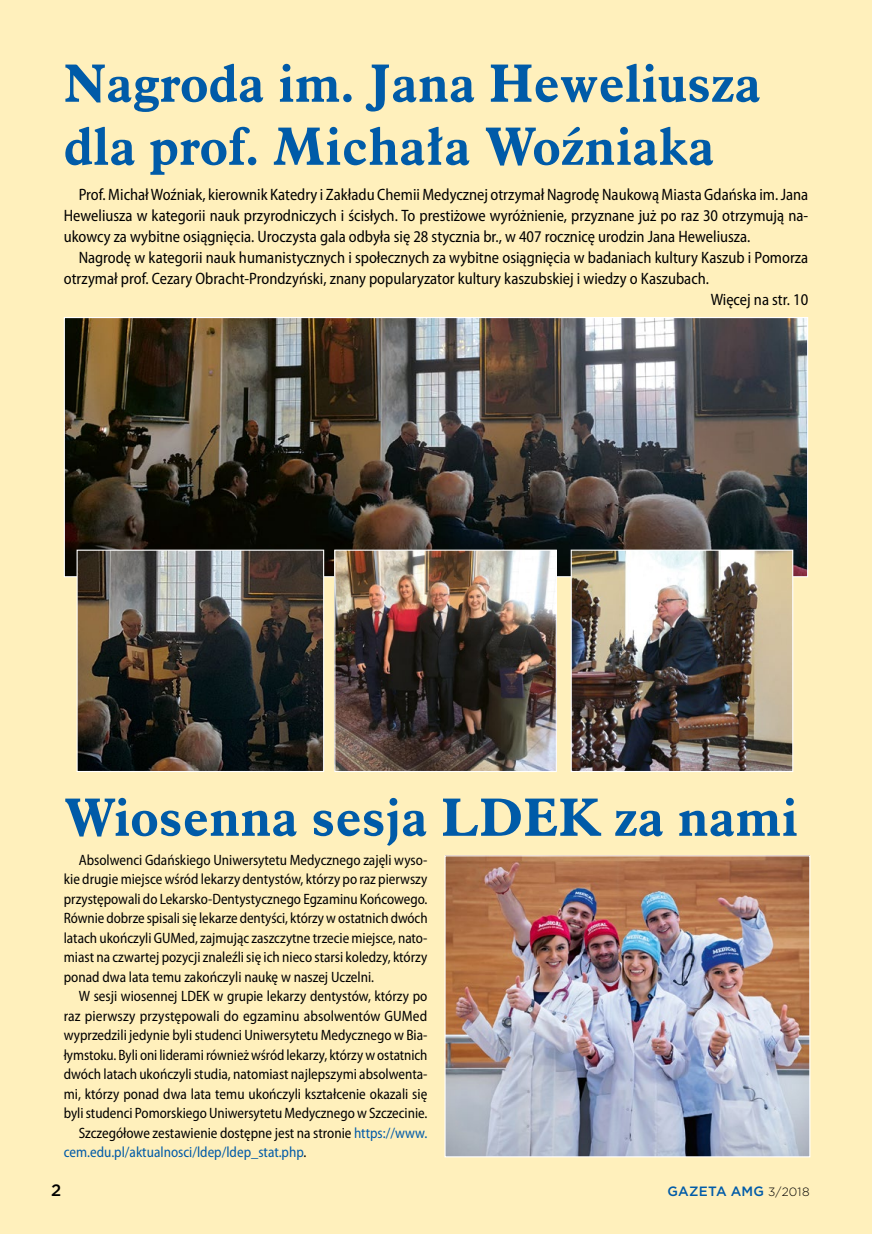
<style>
.page{position:relative;width:872px;height:1234px;background:#fff}
.page>*{position:absolute;margin:0;border:0;box-sizing:border-box;transform-origin:0 0}
.t1{font:700 52.5px/63px "Aldine 721 EU";letter-spacing:.005em;color:#005ba8}
.t2{font:semi-condensed 16.5px/21px "Myriad Pro";color:#000;text-align:justify;scale:.96 1}
.t3{font:500 16.5px "Gotham";color:#000}
.t4{font:semi-condensed 15px/19.5px "Myriad Pro";color:#000;text-align:justify;scale:.96 1}
.t5{font:semi-condensed 15px "Myriad Pro";color:#000;scale:.95 1}
.t6{font:semi-condensed 15px "Myriad Pro";color:#000}
.t7{font:semi-condensed 15px "Myriad Pro";color:#005ba8;scale:.96 1}
.t8{font:500 13.5px "Gotham";letter-spacing:.015em;color:#005ba8}
.s1{color:#005ba8}
.s2{color:#000}
.s3{font-weight:300;font-size:12px;color:#000}
</style>
<div class="page">
<div style="left:0;top:0;width:872px;height:1233px;background:#fff0bc"></div>
<img style="left:446px;top:857px;width:362px;height:298px">
<div style="left:444px;top:855px;width:366px;height:302px;border:1px solid #fff"></div>
<img style="left:66px;top:319px;width:740px;height:256px">
<img style="left:336px;top:551px;width:219px;height:219px">
<div style="left:334px;top:549px;width:223px;height:223px;border:1px solid #fff"></div>
<img style="left:572px;top:551px;width:219px;height:219px">
<div style="left:570px;top:549px;width:223px;height:223px;border:1px solid #fff"></div>
<img style="left:79px;top:551px;width:243px;height:219px">
<div style="left:77px;top:549px;width:247px;height:223px;border:1px solid #fff"></div>
<h1 class="t1" style="left:64px;top:52px;width:698px">Nagroda im. Jana Heweliusza dla prof. Michała Woźniaka</h1>
<p class="t2" style="left:64px;top:183px;width:777px;text-indent:15px">Prof. Michał Woźniak, kierownik Katedry i Zakładu Chemii Medycznej otrzymał Nagrodę Naukową Miasta Gdańska im. Jana Heweliusza w kategorii nauk przyrodniczych i ścisłych. To prestiżowe wyróżnienie, przyznane już po raz 30 otrzymują na&shy;ukowcy za wybitne osiągnięcia. Uroczysta gala odbyła się 28 stycznia br., w 407 rocznicę urodzin Jana Heweliusza.</p>
<p class="t2" style="left:79px;top:246px;width:761px">Nagrodę w kategorii nauk humanistycznych i społecznych za wybitne osiągnięcia w badaniach kultury Kaszub i Pomorza</p>
<p class="t2" style="left:64px;top:267px;width:673px">otrzymał prof. Cezary Obracht-Prondzyński, znany popularyzator kultury kaszubskiej i wiedzy o Kaszubach.</p>
<p class="t2" style="left:710px;top:288px;width:103px">Więcej na str. 10</p>
<h1 class="t1" style="left:64px;top:786px;width:735px">Wiosenna sesja LDEK za nami</h1>
<p class="t4" style="left:64px;top:849px;width:380px;text-indent:15px">Absolwenci Gdańskiego Uniwersytetu Medycznego zajęli wyso&shy;kie drugie miejsce wśród lekarzy dentystów, którzy po raz pierwszy przystępowali do Lekarsko-Dentystycznego Egzaminu Końcowego.<br>Równie dobrze spisali się lekarze dentyści, którzy w ostatnich dwóch latach ukończyli GUMed, zajmując zaszczytne trzecie miejsce, nato&shy;miast na czwartej pozycji znaleźli się ich nieco starsi koledzy, którzy ponad dwa lata temu zakończyli naukę w naszej Uczelni.</p>
<p class="t4" style="left:79px;top:986px;width:365px">W sesji wiosennej LDEK w grupie lekarzy dentystów, którzy po</p>
<p class="t6" style="left:64px;top:1006px;width:365px">raz pierwszy przystępowali do egzaminu absolwentów GUMed</p>
<p class="t4" style="left:64px;top:1025px;width:380px">wyprzedzili jedynie byli studenci Uniwersytetu Medycznego w Bia-</p>
<p class="t5" style="left:64px;top:1045px;width:384px">łymstoku. Byli oni liderami również wśród lekarzy, którzy w ostatnich</p>
<p class="t4" style="left:64px;top:1064px;width:380px">dwóch latach ukończyli studia, natomiast najlepszymi absolwenta-</p>
<p class="t4" style="left:64px;top:1083px;width:380px">mi, którzy ponad dwa lata temu ukończyli kształcenie okazali się</p>
<p class="t4" style="left:64px;top:1103px;width:380px">byli studenci Pomorskiego Uniwersytetu Medycznego w Szczecinie.</p>
<p class="t4" style="left:79px;top:1122px;width:365px">Szczegółowe zestawienie dostępne jest na stronie <span class="s1">https://www.</span></p>
<p class="t7" style="left:64px;top:1142px;width:254px">cem.edu.pl/aktualnosci/ldep/ldep_stat.php<span class="s2">.</span></p>
<p class="t3" style="left:51px;top:1179px;width:12px">2</p>
<p class="t8" style="left:667px;top:1182px;width:143px">GAZETA AMG <span class="s3">3/2018</span></p>
</div>
